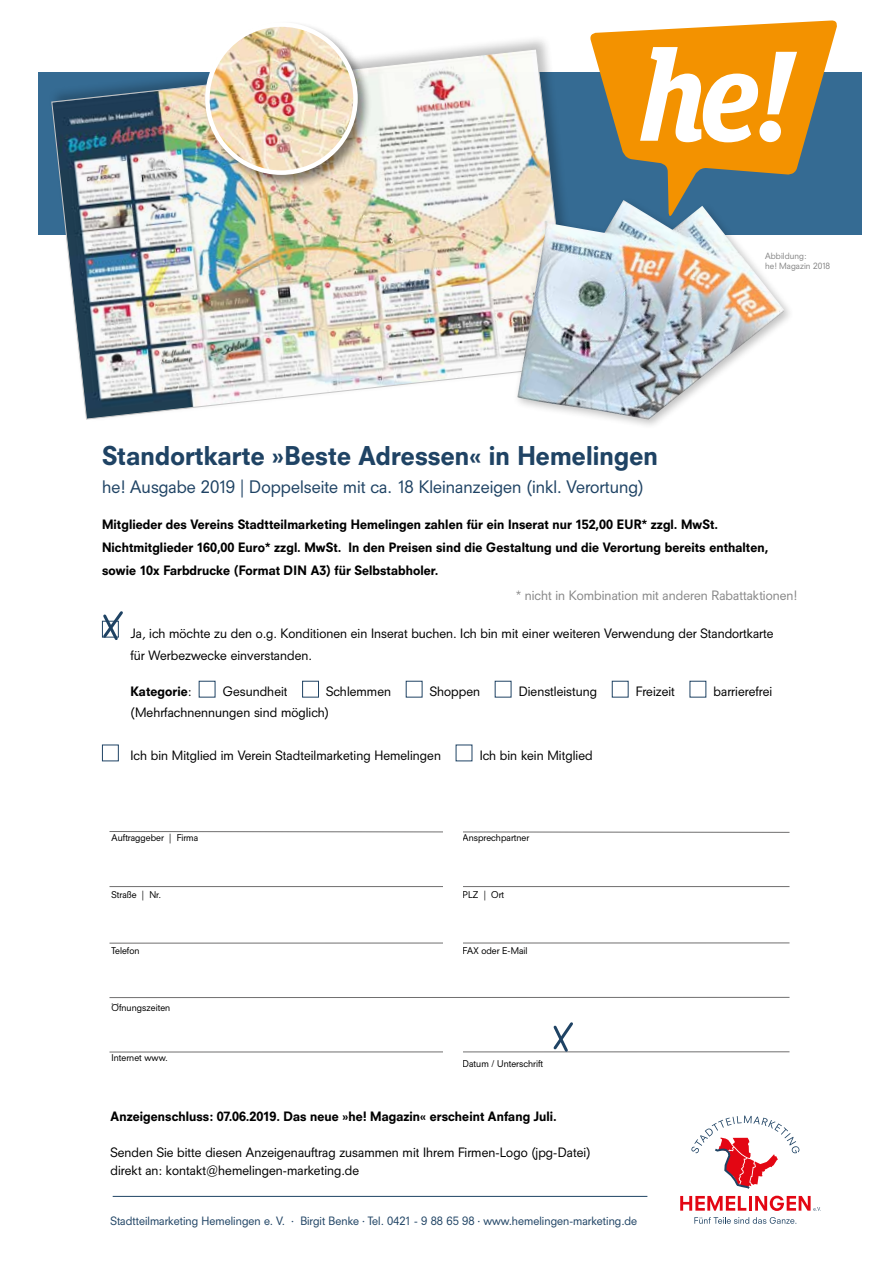
<style>
.page{position:relative;width:893px;height:1263px;background:#fff}
.page>*{position:absolute;margin:0;border:0;box-sizing:border-box;transform-origin:0 0}
.t1{font:800 27px "Neuzeit SBQ";color:#1f4364}
.t2{font:18px "Neuzeit SBQ";color:#1f4364}
.t3{font:13.5px/22.5px "Neuzeit SBQ";color:#000}
.t4{font:800 13.5px/22.5px "Neuzeit SBQ";color:#000}
.t5{font:13.5px "Neuzeit SBQ";color:#878787}
.t6{font:12px "Neuzeit SBQ";color:#1f4364}
.t7{font:9.75px "Neuzeit SBQ";color:#000}
.t8{font:9px/10.8px "Neuzeit SBQ";color:#878787}
.s1{font-weight:400}
</style>
<div class="page">
<hr style="left:113px;top:1196px;width:534px;height:1px;background:#1f4364">
<div style="left:38px;top:72px;width:824px;height:162px;background:#356b93"></div>
<div style="left:302px;top:681px;width:17px;height:16px;border:1px solid #1f4364"></div>
<div style="left:612px;top:681px;width:16px;height:16px;border:1px solid #1f4364"></div>
<div style="left:102px;top:745px;width:17px;height:16px;border:1px solid #1f4364"></div>
<svg style="left:101px;top:611px;width:22px;height:29px"></svg>
<svg style="left:109px;top:831px;width:681px;height:2px"></svg>
<hr style="left:109px;top:886px;width:680px;height:1px;background:#706f6f">
<hr style="left:109px;top:943px;width:680px;height:1px;background:#706f6f">
<hr style="left:109px;top:1051px;width:680px;height:1px;background:#706f6f">
<div style="left:443px;top:818px;width:19px;height:262px;background:#fff"></div>
<svg style="left:551px;top:1022px;width:25px;height:31px"></svg>
<div style="left:48px;top:34px;width:537px;height:388px;background:#000;opacity:.25"></div>
<img style="left:51px;top:48px;width:521px;height:372px">
<svg style="left:590px;top:20px;width:247px;height:176px;fill:#f39200"></svg>
<svg style="left:640px;top:47px;width:157px;height:95px;background:#f8c374"></svg>
<svg style="left:680px;top:1196px;width:66px;height:15px"></svg>
<hr style="left:749px;top:1196px;width:3px;height:15px;background:#e30613">
<svg style="left:755px;top:1196px;width:66px;height:15px"></svg>
<svg style="left:694px;top:1217px;width:102px;height:7px"></svg>
<svg style="left:691px;top:1115px;width:109px;height:74px"></svg>
<hr style="left:109px;top:997px;width:680px;height:1px;background:#706f6f">
<div style="left:203px;top:20px;width:169px;height:169px;background:#000;opacity:.45"></div>
<img style="left:207px;top:25px;width:148px;height:148px;border-radius:74px">
<div style="left:205px;top:22px;width:153px;height:153px;border:4px solid #fff;border-radius:50%"></div>
<div style="left:513px;top:196px;width:282px;height:234px;background:#000;opacity:.25"></div>
<img style="left:517px;top:200px;width:268px;height:220px">
<p class="t8" style="left:765px;top:250px;width:67px">Abbildung:<br>he! Magazin 2018</p>
<h1 class="t1" style="left:102px;top:440px;width:557px">Standortkarte »Beste Adressen« in Hemelingen</h1>
<h2 class="t2" style="left:102px;top:477px;width:543px">he! Ausgabe 2019 | Doppelseite mit ca. 18 Kleinanzeigen (inkl. Verortung)</h2>
<p class="t4" style="left:102px;top:514px;width:668px">Mitglieder des Vereins Stadtteilmarketing Hemelingen zahlen für ein Inserat nur 152,00 EUR* zzgl. MwSt.<br>Nichtmitglieder 160,00 Euro* zzgl. MwSt. In den Preisen sind die Gestaltung und die Verortung bereits enthalten, sowie 10x Farbdrucke (Format DIN A3) für Selbstabholer.</p>
<p class="t5" style="left:516px;top:587px;width:283px">* nicht in Kombination mit anderen Rabattaktionen!</p>
<p class="t3" style="left:131px;top:622px;width:645px">Ja, ich möchte zu den o.g. Konditionen ein Inserat buchen. Ich bin mit einer weiteren Verwendung der Standortkarte für Werbezwecke einverstanden.</p>
<p class="t4" style="left:131px;top:680px;width:62px">Kategorie<span class="s1">:</span></p>
<p class="t3" style="left:223px;top:680px;width:66px">Gesundheit</p>
<p class="t3" style="left:326px;top:680px;width:66px">Schlemmen</p>
<p class="t3" style="left:430px;top:680px;width:52px">Shoppen</p>
<p class="t3" style="left:519px;top:680px;width:80px">Dienstleistung</p>
<p class="t3" style="left:636px;top:680px;width:41px">Freizeit</p>
<p class="t3" style="left:714px;top:680px;width:60px">barrierefrei</p>
<p class="t3" style="left:131px;top:701px;width:200px">(Mehrfachnennungen sind möglich)</p>
<p class="t3" style="left:131px;top:744px;width:312px">Ich bin Mitglied im Verein Stadteilmarketing Hemelingen</p>
<p class="t3" style="left:480px;top:744px;width:115px">Ich bin kein Mitglied</p>
<p class="t7" style="left:112px;top:832px;width:88px">Auftraggeber | Firma</p>
<p class="t7" style="left:463px;top:832px;width:68px">Ansprechpartner</p>
<p class="t7" style="left:112px;top:889px;width:51px">Straße | Nr.</p>
<p class="t7" style="left:463px;top:889px;width:43px">PLZ | Ort</p>
<p class="t7" style="left:112px;top:945px;width:29px">Telefon</p>
<p class="t7" style="left:463px;top:945px;width:67px">FAX oder E-Mail</p>
<p class="t7" style="left:112px;top:1002px;width:60px">Öfnungszeiten</p>
<p class="t7" style="left:112px;top:1052px;width:58px">Internet www.</p>
<p class="t7" style="left:463px;top:1058px;width:82px">Datum / Unterschrift</p>
<p class="t4" style="left:111px;top:1105px;width:448px">Anzeigenschluss: 07.06.2019. Das neue »he! Magazin« erscheint Anfang Juli.</p>
<p class="t3" style="left:111px;top:1143px;width:481px;line-height:18px">Senden Sie bitte diesen Anzeigenauftrag zusammen mit Ihrem Firmen-Logo (jpg-Datei) direkt an: kontakt@hemelingen-marketing.de</p>
<p class="t6" style="left:111px;top:1214px;width:528px">Stadtteilmarketing Hemelingen e. V. · Birgit Benke · Tel. 0421 - 9 88 65 98 · www.hemelingen-marketing.de</p>
</div>
